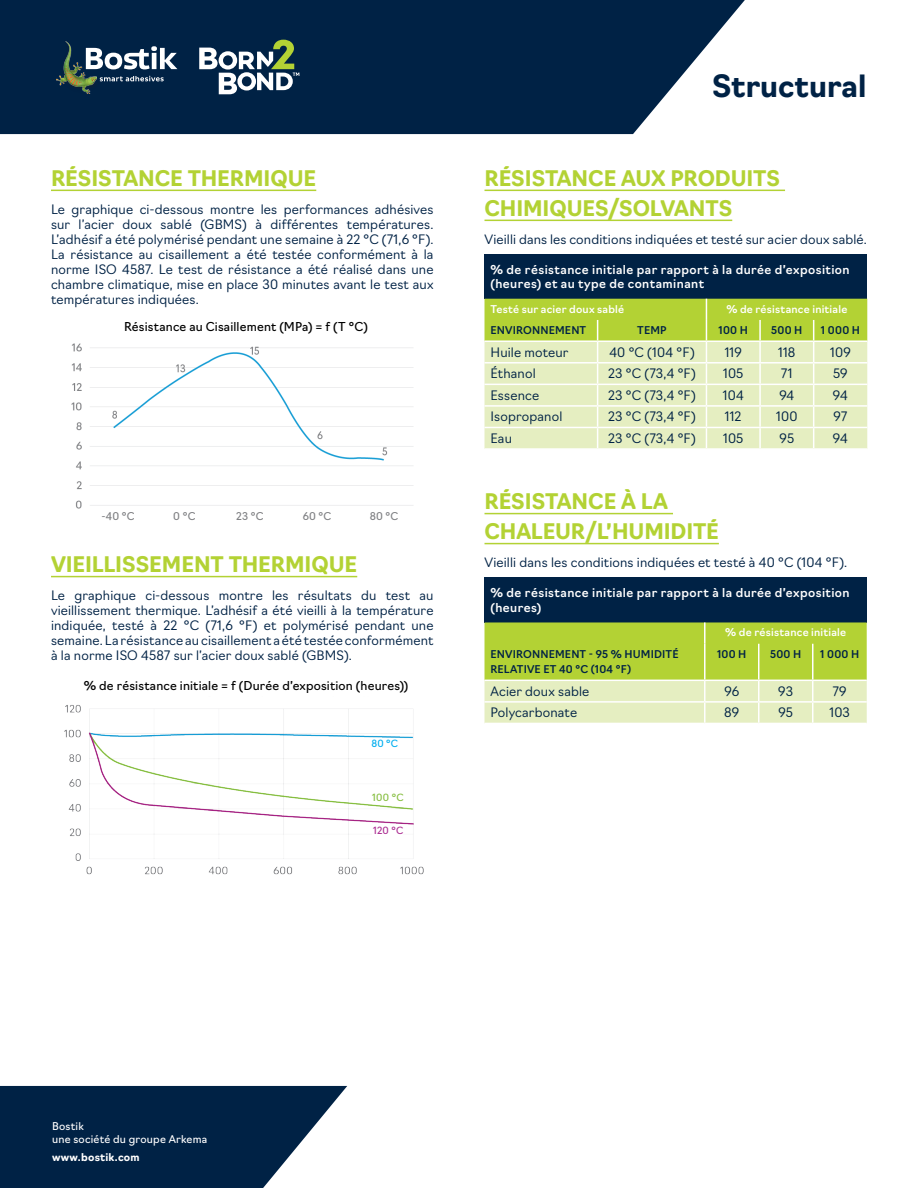
<style>
.page{position:relative;width:918px;height:1188px;background:#fff}
.page>*{position:absolute;margin:0;border:0;box-sizing:border-box;transform-origin:0 0}
.Product_name{font:700 30px "Navigo";color:#002245}
.title1{font:700 21px/30px "Navigo";letter-spacing:-.005em;color:#b3d234}
.text_main{font:300 12.75px/15px "Navigo";letter-spacing:.01em;color:#002245;text-align:justify}
.table2_header{font:500 12px/14.4px "Navigo";letter-spacing:.035em;color:#fff}
.text_main-2{font:12px "Navigo";letter-spacing:.015em;color:#000}
.t1{font:500 10.5px/15px "Navigo";letter-spacing:.015em;color:#002245}
.t2{font:500 10.5px "Navigo";letter-spacing:.02em;color:#fff}
.t3{font:10.5px/13.5px "Navigo";letter-spacing:.02em;color:#fff}
.text_main-3{font:10.5px "Navigo";letter-spacing:.02em;color:#818285}
.t4{font:700 10.5px "Navigo";letter-spacing:.02em;color:#fff}
.text_main-4{font:9.75px "Navigo";color:#86be40}
.text_main-5{font:9.75px "Navigo";color:#ac3093}
.text_main-6{font:9.75px "Navigo";color:#00aeef}
</style>
<div class="page">
<svg style="left:0;top:0;width:745px;height:134px;background:#153454"></svg>
<svg style="left:0;top:1086px;width:347px;height:102px;background:#1e3c5b"></svg>
<hr style="left:51px;top:190px;width:265px;height:1px;background:#b3d234">
<hr style="left:51px;top:576px;width:306px;height:1px;background:#b3d234">
<hr style="left:485px;top:190px;width:300px;height:1px;background:#b3d234">
<hr style="left:485px;top:220px;width:247px;height:1px;background:#b3d234">
<hr style="left:485px;top:513px;width:188px;height:1px;background:#b3d234">
<hr style="left:485px;top:543px;width:234px;height:1px;background:#b3d234">
<img style="left:71px;top:343px;width:342px;height:166px">
<img style="left:64px;top:705px;width:360px;height:170px">
<div style="left:485px;top:254px;width:382px;height:45px;background:#002245"></div>
<svg style="left:485px;top:299px;width:382px;height:149px;background:#d8e79e"></svg>
<div style="left:485px;top:577px;width:382px;height:45px;background:#002245"></div>
<svg style="left:485px;top:622px;width:382px;height:101px;background:#c8de74"></svg>
<svg style="left:199px;top:40px;width:100px;height:54px"></svg>
<img style="left:58px;top:40px;width:41px;height:55px">
<img style="left:56px;top:41px;width:41px;height:52px">
<svg style="left:100px;top:76px;width:64px;height:5px"></svg>
<svg style="left:86px;top:46px;width:91px;height:23px"></svg>
<div style="left:367px;top:740px;width:31px;height:13px;background:#fff"></div>
<div style="left:372px;top:794px;width:32px;height:9px;background:#fff"></div>
<div style="left:372px;top:827px;width:31px;height:9px;background:#fff"></div>
<p class="title1" style="left:51px;top:161px;width:267px">RÉSISTANCE THERMIQUE</p>
<p class="text_main" style="left:51px;top:200px;width:384px">Le graphique ci-dessous montre les performances adhésives sur l’acier doux sablé (GBMS) à différentes températures.<br>L’adhésif a été polymérisé pendant une semaine à 22 °C (71,6 °F).<br>La résistance au cisaillement a été testée conformément à la norme ISO 4587. Le test de résistance a été réalisé dans une chambre climatique, mise en place 30 minutes avant le test aux températures indiquées.</p>
<p class="text_main-2" style="left:124px;top:317px;width:246px">Résistance au Cisaillement (MPa) = f (T °C)</p>
<p class="text_main-3" style="left:101px;top:507px;width:35px">-40 °C</p>
<p class="text_main-3" style="left:173px;top:507px;width:24px">0 °C</p>
<p class="text_main-3" style="left:236px;top:507px;width:29px">23 °C</p>
<p class="text_main-3" style="left:303px;top:507px;width:30px">60 °C</p>
<p class="text_main-3" style="left:370px;top:507px;width:30px">80 °C</p>
<p class="title1" style="left:51px;top:548px;width:308px">VIEILLISSEMENT THERMIQUE</p>
<p class="text_main" style="left:51px;top:587px;width:384px">Le graphique ci-dessous montre les résultats du test au vieillissement thermique. L’adhésif a été vieilli à la température indiquée, testé à 22 °C (71,6 °F) et polymérisé pendant une semaine. La résistance au cisaillement a été testée conformément à la norme ISO 4587 sur l’acier doux sablé (GBMS).</p>
<p class="text_main-2" style="left:84px;top:676px;width:326px">% de résistance initiale = f (Durée d’exposition (heures))</p>
<p class="text_main-6" style="left:371px;top:736px;width:28px">80 °C</p>
<p class="text_main-4" style="left:372px;top:790px;width:33px">100 °C</p>
<p class="text_main-5" style="left:373px;top:823px;width:32px">120 °C</p>
<p class="Product_name" style="left:712px;top:63px;width:156px">Structural</p>
<p class="title1" style="left:485px;top:161px;width:297px">RÉSISTANCE AUX PRODUITS<br>CHIMIQUES/SOLVANTS</p>
<p class="text_main" style="left:485px;top:230px;width:384px">Vieilli dans les conditions indiquées et testé sur acier doux sablé.</p>
<p class="table2_header" style="left:491px;top:261px;width:361px">% de résistance initiale par rapport à la durée d’exposition (heures) et au type de contaminant</p>
<p class="t2" style="left:491px;top:300px;width:135px">Testé sur acier doux sablé</p>
<p class="t2" style="left:726px;top:300px;width:123px">% de résistance initiale</p>
<p class="t1" style="left:491px;top:322px;width:97px">ENVIRONNEMENT</p>
<p class="t1" style="left:637px;top:322px;width:31px">TEMP</p>
<p class="t1" style="left:719px;top:322px;width:31px">100 H</p>
<p class="t1" style="left:771px;top:322px;width:33px">500 H</p>
<p class="t1" style="left:821px;top:322px;width:41px">1 000 H</p>
<p class="text_main" style="left:491px;top:344px;width:79px">Huile moteur</p>
<p class="text_main" style="left:609px;top:344px;width:87px">40 °C (104 °F)</p>
<p class="text_main" style="left:725px;top:344px;width:19px">119</p>
<p class="text_main" style="left:778px;top:344px;width:19px">118</p>
<p class="text_main" style="left:830px;top:344px;width:22px">109</p>
<p class="text_main" style="left:491px;top:365px;width:47px">Éthanol</p>
<p class="text_main" style="left:608px;top:365px;width:89px">23 °C (73,4 °F)</p>
<p class="text_main" style="left:723px;top:365px;width:22px">105</p>
<p class="text_main" style="left:781px;top:365px;width:13px">71</p>
<p class="text_main" style="left:833px;top:365px;width:16px">59</p>
<p class="text_main" style="left:491px;top:387px;width:50px">Essence</p>
<p class="text_main" style="left:608px;top:387px;width:89px">23 °C (73,4 °F)</p>
<p class="text_main" style="left:723px;top:387px;width:23px">104</p>
<p class="text_main" style="left:779px;top:387px;width:17px">94</p>
<p class="text_main" style="left:833px;top:387px;width:17px">94</p>
<p class="text_main" style="left:491px;top:408px;width:73px">Isopropanol</p>
<p class="text_main" style="left:608px;top:408px;width:89px">23 °C (73,4 °F)</p>
<p class="text_main" style="left:725px;top:408px;width:18px">112</p>
<p class="text_main" style="left:776px;top:408px;width:23px">100</p>
<p class="text_main" style="left:834px;top:408px;width:15px">97</p>
<p class="text_main" style="left:491px;top:430px;width:23px">Eau</p>
<p class="text_main" style="left:608px;top:430px;width:89px">23 °C (73,4 °F)</p>
<p class="text_main" style="left:723px;top:430px;width:22px">105</p>
<p class="text_main" style="left:780px;top:430px;width:16px">95</p>
<p class="text_main" style="left:833px;top:430px;width:17px">94</p>
<p class="title1" style="left:485px;top:485px;width:236px">RÉSISTANCE À LA<br>CHALEUR/L’HUMIDITÉ</p>
<p class="text_main" style="left:485px;top:554px;width:364px">Vieilli dans les conditions indiquées et testé à 40 °C (104 °F).</p>
<p class="table2_header" style="left:491px;top:585px;width:361px">% de résistance initiale par rapport à la durée d’exposition (heures)</p>
<p class="t2" style="left:725px;top:624px;width:123px">% de résistance initiale</p>
<p class="t1" style="left:491px;top:645px;width:190px">ENVIRONNEMENT - 95 % HUMIDITÉ<br>RELATIVE ET 40 °C (104 °F)</p>
<p class="t1" style="left:717px;top:645px;width:31px">100 H</p>
<p class="t1" style="left:770px;top:645px;width:33px">500 H</p>
<p class="t1" style="left:820px;top:645px;width:41px">1 000 H</p>
<p class="text_main" style="left:491px;top:683px;width:100px">Acier doux sable</p>
<p class="text_main" style="left:724px;top:683px;width:16px">96</p>
<p class="text_main" style="left:778px;top:683px;width:16px">93</p>
<p class="text_main" style="left:833px;top:683px;width:15px">79</p>
<p class="text_main" style="left:491px;top:704px;width:88px">Polycarbonate</p>
<p class="text_main" style="left:724px;top:704px;width:17px">89</p>
<p class="text_main" style="left:778px;top:704px;width:16px">95</p>
<p class="text_main" style="left:829px;top:704px;width:22px">103</p>
<p class="t3" style="left:52px;top:1119px;width:157px">Bostik<br>une société du groupe Arkema</p>
<p class="t4" style="left:52px;top:1149px;width:89px">www.bostik.com</p>
</div>
